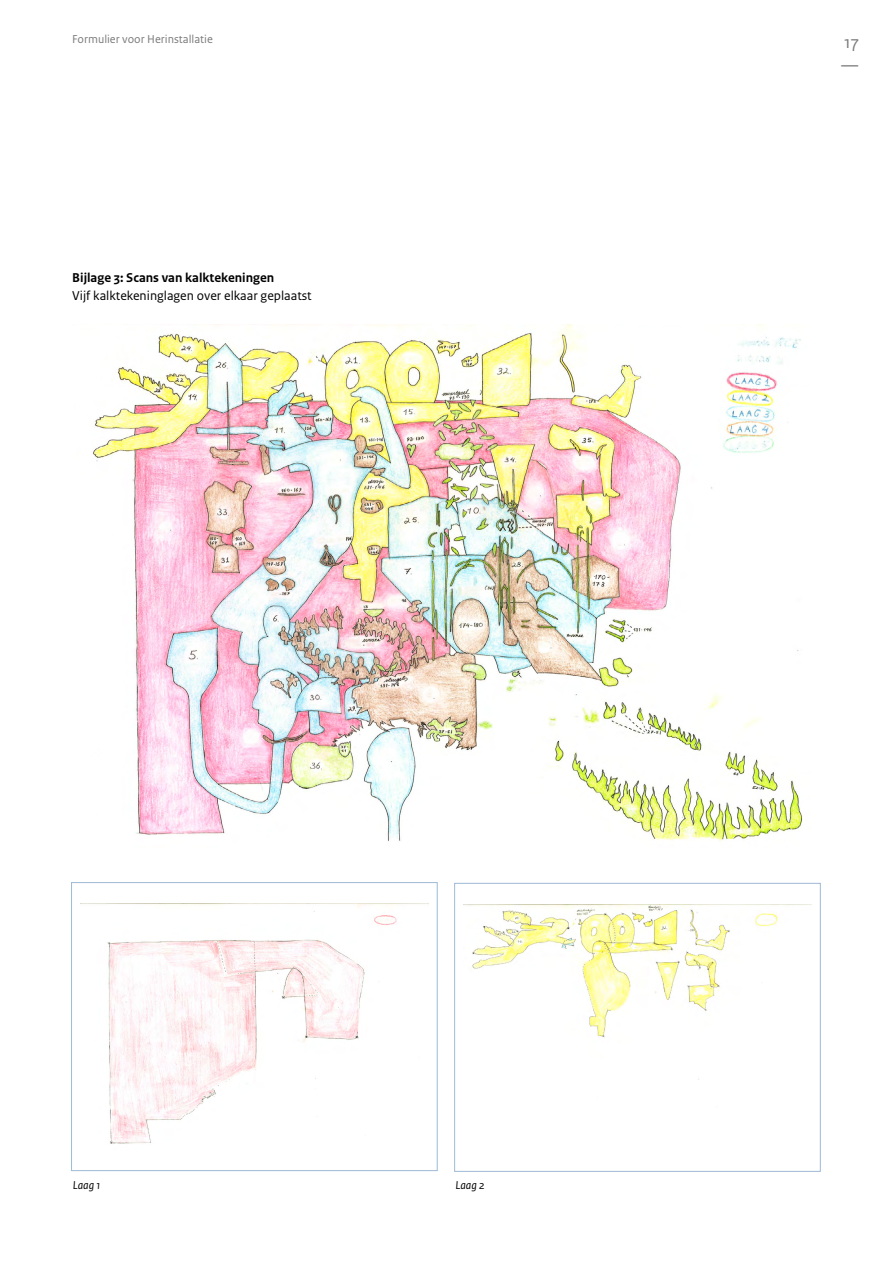
<style>
.page{position:relative;width:893px;height:1263px;background:#fff}
.page>*{position:absolute;margin:0;border:0;box-sizing:border-box;transform-origin:0 0}
.t1{font:18px/22.5px "Rijksoverheid Sans Text";color:#7c7b7b}
.P_06_RCE_Broodtekst_Sans{font:13.5px "Rijksoverheid Sans Text";color:#000}
.P_04_RCE_Tussenkop_Zwart{font:700 13.5px "Rijksoverheid Sans Text";color:#000}
.t2{font:12px "Rijksoverheid Sans Text Regular 2";color:#7c7b7b}
.P_10_BIJSCHRIFT{font:italic 12px "Rijksoverheid Sans Text";color:#000}
</style>
<div class="page">
<img style="left:93px;top:325px;width:710px;height:517px">
<img style="left:80px;top:903px;width:348px;height:241px">
<div style="left:71px;top:882px;width:367px;height:289px;border:1px solid #9ebad5"></div>
<img style="left:463px;top:904px;width:348px;height:176px">
<div style="left:454px;top:883px;width:367px;height:289px;border:1px solid #9ebad5"></div>
<p class="t2" style="left:72px;top:32px;width:142px">Formulier voor Herinstallatie</p>
<p class="P_04_RCE_Tussenkop_Zwart" style="left:72px;top:270px;width:204px">Bijlage 3: Scans van kalktekeningen</p>
<p class="P_06_RCE_Broodtekst_Sans" style="left:72px;top:288px;width:241px">Vijf kalktekeninglagen over elkaar geplaatst</p>
<p class="P_10_BIJSCHRIFT" style="left:73px;top:1178px;width:29px">Laag 1</p>
<p class="P_10_BIJSCHRIFT" style="left:455px;top:1178px;width:31px">Laag 2</p>
<h1 class="t1" style="left:841px;top:31px;width:20px">17 —</h1>
</div>
